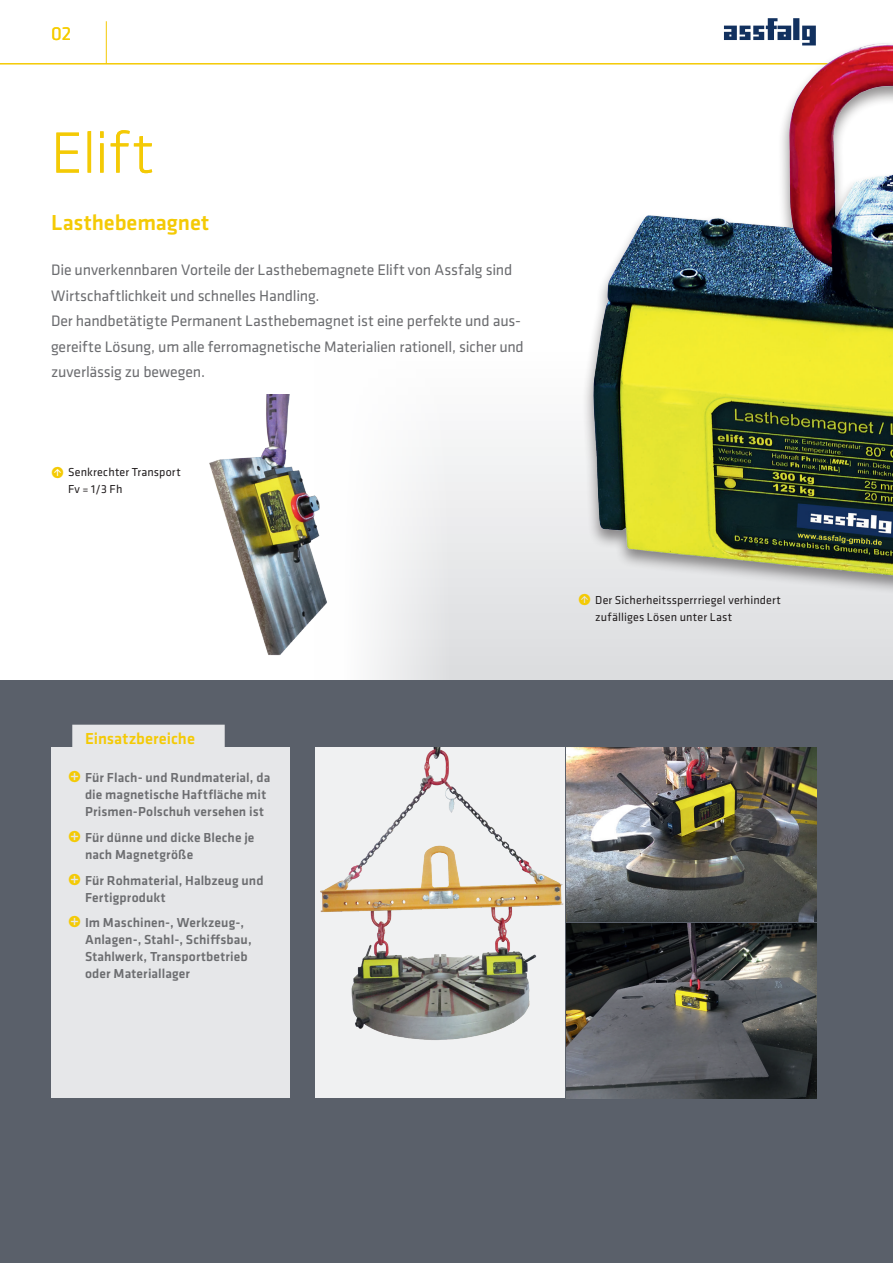
<style>
.page{position:relative;width:893px;height:1263px;background:#fff}
.page>*{position:absolute;margin:0;border:0;box-sizing:border-box;transform-origin:0 0}
.t1{font:300 60px "Klavika";letter-spacing:-.005em;color:#f4ca05}
.t2{font:500 22.5px "Klavika";color:#f4ca05}
.t3{font:19.5px "Klavika";color:#f4ca05}
.t4{font:500 16.5px "Klavika";color:#f4ca05}
.t5{font:15.75px/25.5px "Klavika";letter-spacing:-.01em;color:#6c6d70}
.t6{font:500 13.5px/17px "Klavika";letter-spacing:.01em;color:#6c6d70}
.t7{font:12px/17px "Klavika";letter-spacing:.015em;color:#231f20}
.s1{font-size:16.5px;color:#f4ca05}
</style>
<div class="page">
<svg style="left:372px;top:439px;width:520px;height:241px"></svg>
<div style="left:0;top:680px;width:893px;height:583px;background:#5a606a"></div>
<hr style="left:0;top:63px;width:893px;height:2px;background:#f4ca05">
<hr style="left:106px;top:21px;width:1px;height:43px;background:#f4ca05">
<div style="left:51px;top:747px;width:238px;height:351px;background:#e6e7e9"></div>
<hr style="left:892px;top:366px;width:1px;height:314px;background:#e6e7e9">
<img style="left:567px;top:924px;width:249px;height:174px">
<div style="left:315px;top:747px;width:249px;height:351px;background:#f0f1f2"></div>
<img style="left:320px;top:747px;width:244px;height:293px">
<img style="left:574px;top:18px;width:319px;height:599px">
<img style="left:567px;top:747px;width:249px;height:175px">
<img style="left:209px;top:394px;width:118px;height:262px">
<div style="left:72px;top:725px;width:153px;height:24px;background:#e6e7e9"></div>
<h3 class="t3" style="left:51px;top:21px;width:22px">02</h3>
<h1 class="t1" style="left:51px;top:117px;width:105px">Elift</h1>
<h2 class="t2" style="left:51px;top:207px;width:160px">Lasthebemagnet</h2>
<p class="t5" style="left:51px;top:257px;width:474px">Die unverkennbaren Vorteile der Lasthebemagnete Elift von Assfalg sind Wirtschaftlichkeit und schnelles Handling.<br>Der handbetätigte Permanent Lasthebemagnet ist eine perfekte und aus&shy;gereifte Lösung, um alle ferromagnetische Materialien rationell, sicher und zuverlässig zu bewegen.</p>
<p class="t7" style="left:68px;top:463px;width:114px;text-indent:-17px"><span class="s1">ˡ</span> Senkrechter Transport<br>Fv = 1/3 Fh</p>
<p class="t4" style="left:85px;top:727px;width:111px">Einsatzbereiche</p>
<p class="t6" style="left:85px;top:769px;width:187px;text-indent:-17px"><span class="s1">˭</span> Für Flach- und Rundmaterial, da die magnetische Haftfläche mit<br>Prismen-Polschuh versehen ist</p>
<p class="t6" style="left:85px;top:829px;width:171px;text-indent:-17px"><span class="s1">˭</span> Für dünne und dicke Bleche je nach Magnetgröße</p>
<p class="t6" style="left:85px;top:871px;width:180px;text-indent:-17px"><span class="s1">˭</span> Für Rohmaterial, Halbzeug und<br>Fertigprodukt</p>
<p class="t6" style="left:85px;top:914px;width:168px;text-indent:-17px"><span class="s1">˭</span> Im Maschinen-, Werkzeug-,<br>Anlagen-, Stahl-, Schiffsbau,<br>Stahlwerk, Transportbetrieb oder Materiallager</p>
<p class="t7" style="left:595px;top:591px;width:187px;text-indent:-17px"><span class="s1">ˡ</span> Der Sicherheitssperrriegel verhindert zufälliges Lösen unter Last</p>
</div>
